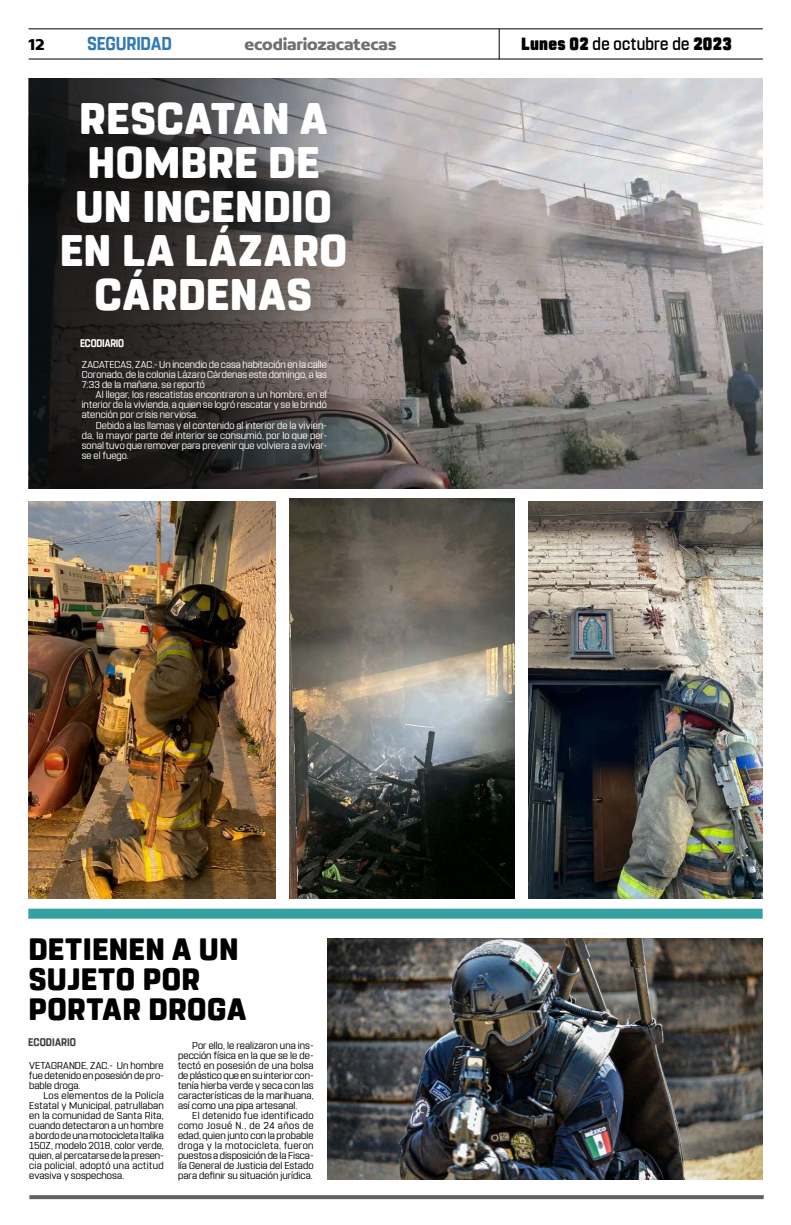
<style>
.page{position:relative;width:791px;height:1225px;background:#fff}
.page>*{position:absolute;margin:0;border:0;box-sizing:border-box;transform-origin:0 0}
.t1{font:800 44px/44px "Rohn Rounded";letter-spacing:.005em;color:#fff;text-align:center}
.t2{font:800 30.8px/30px "Rohn Rounded";letter-spacing:.015em;color:#000}
.t3{font:700 18.6px "Rohn Rounded";letter-spacing:-.01em;color:#327ab3;scale:.91 1}
.t4{font:900 17.6px "Rohn Rounded";letter-spacing:.015em;color:#000;scale:.91 1}
.t5{font:700 16.9px "Concord";letter-spacing:-.01em;color:#706f6f}
.t6{font:700 16.9px "Concord";color:#000}
.t7{font:700 11px "Rohn Rounded";letter-spacing:.005em;color:#3d3d3d;scale:.91 1}
.t8{font:700 11px "Rohn Rounded";letter-spacing:-.015em;color:#fff;scale:.87 1}
.t9{font:10px/10px "Rohn Rounded";letter-spacing:.005em;color:#000;text-align:justify}
.t10{font:10px/10px "Rohn Rounded";letter-spacing:.005em;color:#fff;text-align:justify}
.s1{font-weight:500}
</style>
<div class="page">
<svg style="left:29px;top:1195px;width:735px;height:4px;background:#666"></svg>
<hr style="left:29px;top:28px;width:734px;height:1px;background:#000">
<hr style="left:29px;top:59px;width:734px;height:1px;background:#000">
<hr style="left:499px;top:29px;width:1px;height:31px;background:#000">
<img style="left:328px;top:938px;width:435px;height:242px">
<div style="left:28px;top:908px;width:735px;height:10px;background:#36a1a1"></div>
<img style="left:359px;top:78px;width:404px;height:410px">
<img style="left:28px;top:501px;width:247px;height:397px">
<img style="left:528px;top:501px;width:235px;height:397px">
<img style="left:289px;top:498px;width:225px;height:400px">
<svg style="left:29px;top:78px;width:330px;height:410px;background:#363434"></svg>
<h3 class="t6" style="left:29px;top:34px;width:18px">12</h3>
<h3 class="t3" style="left:87px;top:32px;width:95px">SEGURIDAD</h3>
<h3 class="t5" style="left:245px;top:34px;width:153px">ecodiariozacatecas</h3>
<h3 class="t4" style="left:521px;top:33px;width:233px">Lunes 02 <span class="s1">de octubre de</span> 2023</h3>
<h1 class="t1" style="left:60px;top:97px;width:289px">RESCATAN A<br>HOMBRE DE<br>UN INCENDIO<br>EN LA LÁZARO<br>CÁRDENAS</h1>
<p class="t8" style="left:80px;top:337px;width:52px">ECODIARIO</p>
<p class="t10" style="left:82px;top:360px;width:247px">ZACATECAS, ZAC.- Un incendio de casa habitación en la calle Coronado, de la colonia Lázaro Cárdenas este domingo, a las 7:33 de la mañana, se reportó</p>
<p class="t10" style="left:82px;top:390px;width:247px;text-indent:14px">Al llegar, los rescatistas encontraron a un hombre, en el interior de la vivienda, a quien se logró rescatar y se le brindó atención por crisis nerviosa.</p>
<p class="t10" style="left:82px;top:420px;width:247px;text-indent:14px">Debido a las llamas y el contenido al interior de la vivien&shy;da, la mayor parte del interior se consumió, por lo que per&shy;sonal tuvo que remover para prevenir que volviera a avivar&shy;se el fuego.</p>
<h2 class="t2" style="left:28px;top:934px;width:219px">DETIENEN A UN<br>SUJETO POR<br>PORTAR DROGA</h2>
<p class="t7" style="left:28px;top:1035px;width:54px">ECODIARIO</p>
<p class="t9" style="left:178px;top:1040px;width:137px;text-indent:14px">Por ello, le realizaron una ins&shy;pección física en la que se le de&shy;tectó en posesión de una bolsa de plástico que en su interior con&shy;tenía hierba verde y seca con las características de la marihuana, así como una pipa artesanal.</p>
<p class="t9" style="left:178px;top:1110px;width:137px;text-indent:14px">El detenido fue identificado como Josué N., de 24 años de edad, quien junto con la probable droga y la motocicleta, fueron puestos a disposición de la Fisca&shy;lía General de Justicia del Estado para definir su situación jurídica.</p>
<p class="t9" style="left:29px;top:1060px;width:136px">VETAGRANDE, ZAC.- Un hombre fue detenido en posesión de pro&shy;bable droga.</p>
<p class="t9" style="left:29px;top:1090px;width:136px;text-indent:14px">Los elementos de la Policía Estatal y Municipal, patrullaban en la comunidad de Santa Rita, cuando detectaron a un hombre a bordo de una motocicleta Italika 150Z, modelo 2018, color verde, quien, al percatarse de la presen&shy;cia policial, adoptó una actitud evasiva y sospechosa.</p>
</div>
